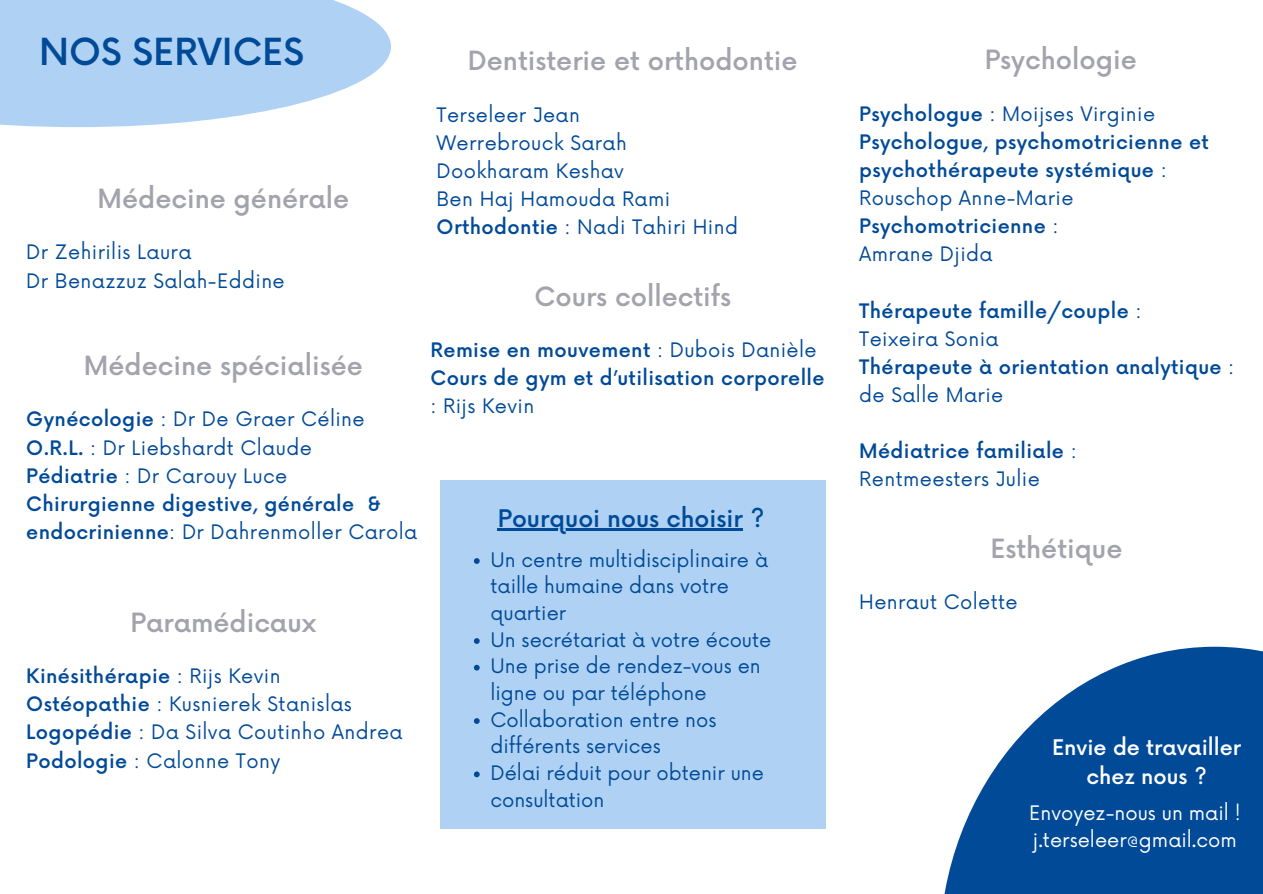
<style>
.page{position:relative;width:1263px;height:894px;background:#fff}
.page>*{position:absolute;margin:0;border:0;box-sizing:border-box;transform-origin:0 0}
.t1{font:500 36.3px "Now";color:#004a98}
.t2{font:500 25.8px "Now";color:#a3a3ad}
.t3{font:500 23.7px "Now";color:#004a98}
.t4{font:500 21px/29.2px "Now";color:#fff;text-align:center}
.t5{font:19.5px "Now";letter-spacing:.02em;color:#004a98}
.t6{font:500 19.5px/28px "Now";letter-spacing:.02em;color:#004a98}
.t7{font:19.5px/26.7px "Now";color:#004a98}
.t8{font:19.5px "Now";color:#fff}
.s1{font-weight:500}
.s2{font-weight:400}
</style>
<div class="page">
<div style="left:0;top:0;width:391px;height:127px;background:#afd2f4"></div>
<div style="left:440px;top:480px;width:385px;height:348px;background:#afd2f4"></div>
<svg style="left:474px;top:558px;width:6px;height:5px"></svg>
<svg style="left:474px;top:638px;width:6px;height:5px"></svg>
<svg style="left:474px;top:664px;width:6px;height:6px"></svg>
<svg style="left:474px;top:718px;width:6px;height:5px"></svg>
<svg style="left:474px;top:771px;width:6px;height:6px"></svg>
<hr style="left:498px;top:528px;width:245px;height:2px;background:#004a98">
<svg style="left:944px;top:646px;width:319px;height:247px;fill:#004a98"></svg>
<p class="t1" style="left:39px;top:32px;width:266px">NOS SERVICES</p>
<p class="t2" style="left:98px;top:185px;width:253px">Médecine générale</p>
<p class="t5" style="left:26px;top:241px;width:167px">Dr Zehirilis Laura</p>
<p class="t5" style="left:26px;top:269px;width:260px">Dr Benazzuz Salah-Eddine</p>
<p class="t2" style="left:84px;top:351px;width:280px">Médecine spécialisée</p>
<p class="t5" style="left:26px;top:408px;width:340px"><span class="s1">Gynécologie</span> : Dr De Graer Céline</p>
<p class="t5" style="left:26px;top:436px;width:287px"><span class="s1">O.R.L.</span> : Dr Liebshardt Claude</p>
<p class="t5" style="left:26px;top:464px;width:263px"><span class="s1">Pédiatrie</span> : Dr Carouy Luce</p>
<p class="t6" style="left:26px;top:490px;width:392px">Chirurgienne digestive, générale &amp; endocrinienne<span class="s2">: Dr Dahrenmoller Carola</span></p>
<p class="t2" style="left:130px;top:608px;width:187px">Paramédicaux</p>
<p class="t6" style="left:26px;top:663px;width:256px">Kinésithérapie <span class="s2">: Rijs Kevin</span></p>
<p class="t5" style="left:26px;top:693px;width:327px"><span class="s1">Ostéopathie</span> : Kusnierek Stanislas</p>
<p class="t5" style="left:26px;top:721px;width:378px"><span class="s1">Logopédie</span> : Da Silva Coutinho Andrea</p>
<p class="t5" style="left:26px;top:749px;width:256px"><span class="s1">Podologie</span> : Calonne Tony</p>
<p class="t2" style="left:468px;top:47px;width:331px">Dentisterie et orthodontie</p>
<p class="t5" style="left:437px;top:104px;width:145px">Terseleer Jean</p>
<p class="t5" style="left:437px;top:132px;width:192px">Werrebrouck Sarah</p>
<p class="t5" style="left:437px;top:160px;width:189px">Dookharam Keshav</p>
<p class="t5" style="left:437px;top:188px;width:235px">Ben Haj Hamouda Rami</p>
<p class="t5" style="left:437px;top:216px;width:303px"><span class="s1">Orthodontie</span> : Nadi Tahiri Hind</p>
<p class="t2" style="left:534px;top:282px;width:198px">Cours collectifs</p>
<p class="t6" style="left:431px;top:337px;width:388px">Remise en mouvement <span class="s2">: Dubois Danièle</span></p>
<p class="t6" style="left:431px;top:365px;width:396px">Cours de gym et d’utilisation corporelle <span class="s2">: Rijs Kevin</span></p>
<p class="t3" style="left:498px;top:505px;width:268px">Pourquoi nous choisir ?</p>
<p class="t7" style="left:490px;top:547px;width:279px">Un centre multidisciplinaire à taille humaine dans votre quartier</p>
<p class="t7" style="left:490px;top:627px;width:282px">Un secrétariat à votre écoute</p>
<p class="t7" style="left:490px;top:653px;width:272px">Une prise de rendez-vous en ligne ou par téléphone</p>
<p class="t7" style="left:490px;top:707px;width:227px">Collaboration entre nos différents services</p>
<p class="t7" style="left:490px;top:760px;width:275px">Délai réduit pour obtenir une consultation</p>
<p class="t2" style="left:985px;top:46px;width:154px">Psychologie</p>
<p class="t5" style="left:859px;top:103px;width:297px"><span class="s1">Psychologue</span> : Moijses Virginie</p>
<p class="t6" style="left:859px;top:129px;width:351px">Psychologue, psychomotricienne et psychothérapeute systémique <span class="s2">:</span></p>
<p class="t5" style="left:859px;top:187px;width:216px">Rouschop Anne-Marie</p>
<p class="t6" style="left:859px;top:213px;width:201px">Psychomotricienne <span class="s2">:</span></p>
<p class="t5" style="left:859px;top:243px;width:135px">Amrane Djida</p>
<p class="t6" style="left:859px;top:298px;width:284px">Thérapeute famille/couple <span class="s2">:</span></p>
<p class="t5" style="left:859px;top:328px;width:141px">Teixeira Sonia</p>
<p class="t6" style="left:859px;top:354px;width:377px">Thérapeute à orientation analytique <span class="s2">:</span></p>
<p class="t5" style="left:859px;top:384px;width:146px">de Salle Marie</p>
<p class="t6" style="left:859px;top:438px;width:219px">Médiatrice familiale <span class="s2">:</span></p>
<p class="t5" style="left:859px;top:468px;width:182px">Rentmeesters Julie</p>
<p class="t2" style="left:990px;top:534px;width:134px">Esthétique</p>
<p class="t5" style="left:859px;top:591px;width:160px">Henraut Colette</p>
<p class="t4" style="left:1052px;top:733px;width:191px">Envie de travailler chez nous ?</p>
<p class="t8" style="left:1029px;top:801px;width:213px">Envoyez-nous un mail !</p>
<p class="t8" style="left:1033px;top:828px;width:206px">j.terseleer@gmail.com</p>
</div>
